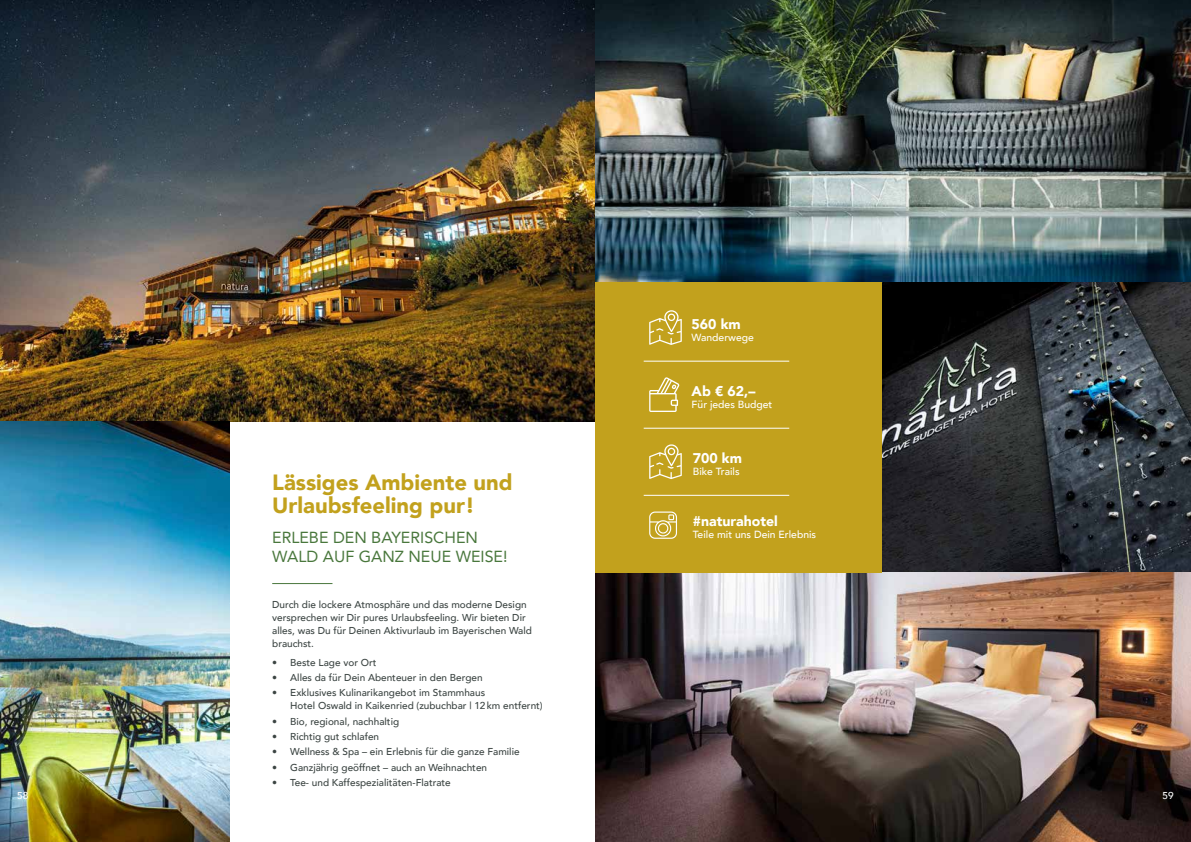
<style>
.page{position:relative;width:1191px;height:842px;background:#fff}
.page>*{position:absolute;margin:0;border:0;box-sizing:border-box;transform-origin:0 0}
.t1{font:900 22px/23px "Avenir";color:#c2a11d}
.t2{font:16px/19px "Avenir";color:#49773c}
.t3{font:900 14.1px "Avenir";color:#fff}
.t4{font:500 10.4px "Avenir";color:#fff}
.t5{font:500 10px/13px "Avenir";color:#3c4543}
.t6{font:500 10px "Avenir";color:#fff}
</style>
<div class="page">
<img style="left:0;top:0;width:595px;height:422px">
<img style="left:595px;top:0;width:596px;height:282px">
<img style="left:882px;top:282px;width:309px;height:291px">
<img style="left:595px;top:573px;width:596px;height:269px">
<img style="left:0;top:421px;width:230px;height:421px">
<hr style="left:272px;top:583px;width:60px;height:1px;background:#49773c">
<div style="left:595px;top:282px;width:287px;height:291px;background:#c2a11d"></div>
<svg style="left:649px;top:310px;width:33px;height:35px"></svg>
<svg style="left:649px;top:444px;width:33px;height:35px"></svg>
<svg style="left:649px;top:377px;width:30px;height:35px"></svg>
<hr style="left:643px;top:361px;width:146px;height:1px;background:#fff">
<hr style="left:643px;top:428px;width:146px;height:1px;background:#fff">
<hr style="left:643px;top:495px;width:146px;height:1px;background:#fff">
<svg style="left:649px;top:511px;width:28px;height:28px"></svg>
<h3 class="t3" style="left:691px;top:312px;width:51px">560 km</h3>
<p class="t4" style="left:691px;top:328px;width:64px">Wanderwege</p>
<h1 class="t1" style="left:272px;top:470px;width:242px">Lässiges Ambiente und<br>Urlaubsfeeling pur!</h1>
<h2 class="t2" style="left:272px;top:527px;width:237px">ERLEBE DEN BAYERISCHEN<br>WALD AUF GANZ NEUE WEISE!</h2>
<p class="t5" style="left:272px;top:598px;width:261px">Durch die lockere Atmosphäre und das moderne Design versprechen wir Dir pures Urlaubsfeeling. Wir bieten Dir alles, was Du für Deinen Aktivurlaub im Bayerischen Wald brauchst.</p>
<p class="t5" style="left:272px;top:655px;width:106px">• Beste Lage vor Ort</p>
<p class="t5" style="left:272px;top:671px;width:212px">• Alles da für Dein Abenteuer in den Bergen</p>
<p class="t5" style="left:290px;top:686px;width:254px;text-indent:-18px">• Exklusives Kulinarikangebot im Stammhaus<br>Hotel Oswald in Kaikenried (zubuchbar | 12km entfernt)</p>
<p class="t5" style="left:272px;top:714px;width:128px">• Bio, regional, nachhaltig</p>
<p class="t5" style="left:272px;top:729px;width:108px">• Richtig gut schlafen</p>
<p class="t5" style="left:272px;top:745px;width:249px">• Wellness &amp; Spa – ein Erlebnis für die ganze Familie</p>
<p class="t5" style="left:272px;top:760px;width:216px">• Ganzjährig geöffnet – auch an Weihnachten</p>
<p class="t5" style="left:272px;top:775px;width:180px">• Tee- und Kaffespezialitäten-Flatrate</p>
<h3 class="t3" style="left:691px;top:379px;width:65px">Ab € 62,–</h3>
<p class="t4" style="left:691px;top:395px;width:82px">Für jedes Budget</p>
<h3 class="t3" style="left:693px;top:446px;width:51px">700 km</h3>
<p class="t4" style="left:693px;top:462px;width:48px">Bike Trails</p>
<h3 class="t3" style="left:693px;top:509px;width:87px">#naturahotel</h3>
<p class="t4" style="left:693px;top:525px;width:125px">Teile mit uns Dein Erlebnis</p>
<p class="t6" style="left:17px;top:787px;width:13px">58</p>
<p class="t6" style="left:1162px;top:787px;width:13px">59</p>
</div>
